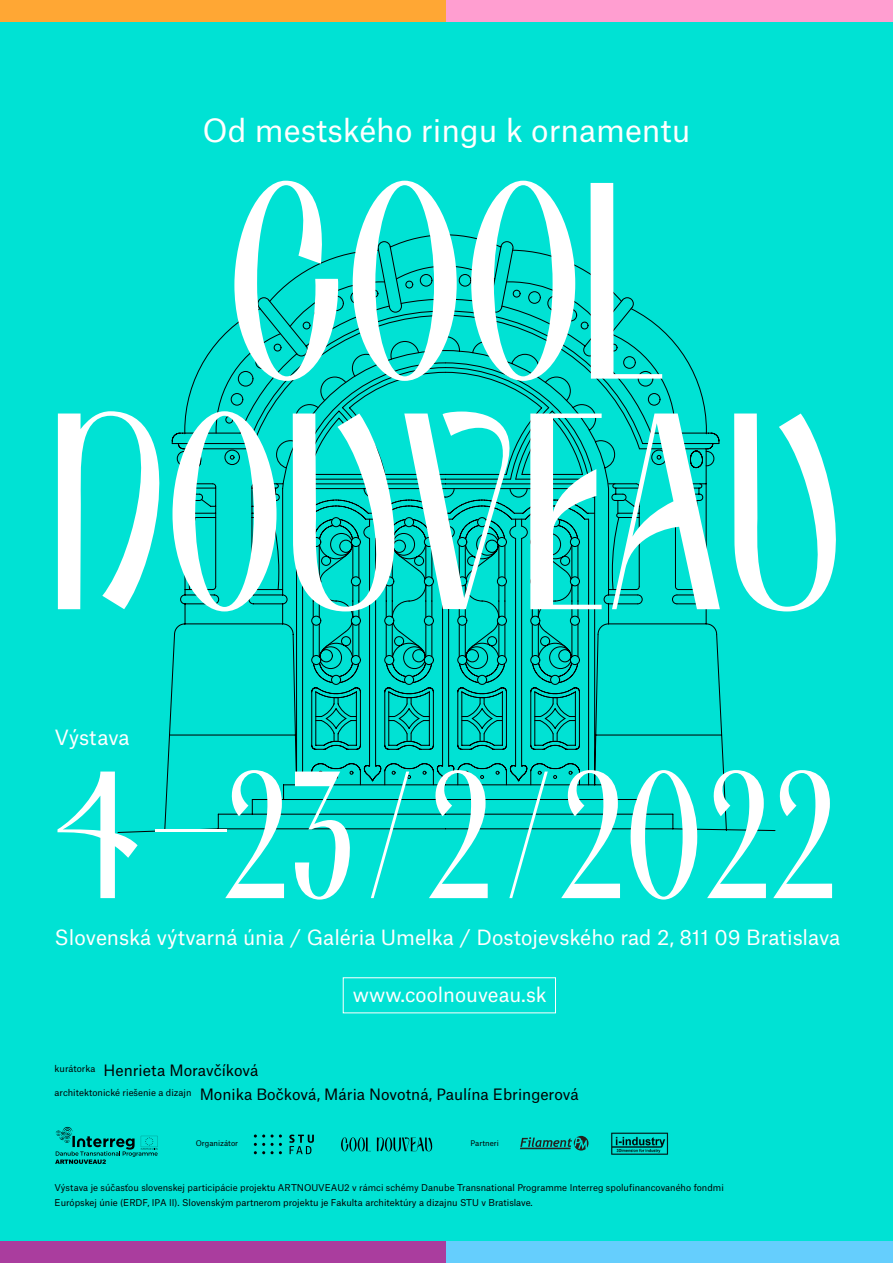
<style>
.page{position:relative;width:893px;height:1263px;background:#fff}
.page>*{position:absolute;margin:0;border:0;box-sizing:border-box;transform-origin:0 0}
.t1{font:279.52px "Nurture Display";color:#fff}
.t2{font:180.82px "Nurture Display";color:#fff}
.t3{font:30.75px "Atlas Grotesk";color:#fff}
.t4{font:20.1px "Atlas Grotesk";color:#fff}
.t5{font:19.5px "Atlas Grotesk";color:#fff}
.t6{font:15px "Atlas Grotesk";color:#000}
.t7{font:9px/14.2px "Atlas Grotesk";color:#000}
.t8{font:7.5px "Atlas Grotesk";color:#000}
</style>
<div class="page">
<div style="left:0;top:21px;width:893px;height:1221px;background:#00e2d4"></div>
<svg style="left:117px;top:684px;width:659px;height:149px"></svg>
<svg style="left:176px;top:234px;width:542px;height:545px"></svg>
<svg style="left:312px;top:270px;width:403px;height:480px"></svg>
<svg style="left:171px;top:432px;width:239px;height:338px"></svg>
<svg style="left:177px;top:442px;width:256px;height:242px"></svg>
<svg style="left:464px;top:432px;width:256px;height:252px"></svg>
<svg style="left:188px;top:450px;width:6px;height:332px"></svg>
<svg style="left:194px;top:450px;width:509px;height:332px"></svg>
<svg style="left:689px;top:450px;width:14px;height:19px"></svg>
<div style="left:0;top:1242px;width:446px;height:21px;background:#aa3d9e"></div>
<div style="left:446px;top:1242px;width:447px;height:21px;background:#65cefd"></div>
<div style="left:0;top:0;width:446px;height:21px;background:#ffa734"></div>
<div style="left:446px;top:0;width:447px;height:21px;background:#ff9ed0"></div>
<svg style="left:341px;top:1137px;width:30px;height:14px"></svg>
<svg style="left:377px;top:1137px;width:56px;height:14px"></svg>
<svg style="left:254px;top:1143px;width:11px;height:11px"></svg>
<svg style="left:254px;top:1134px;width:11px;height:3px"></svg>
<svg style="left:271px;top:1143px;width:11px;height:11px"></svg>
<svg style="left:271px;top:1134px;width:11px;height:3px"></svg>
<svg style="left:289px;top:1134px;width:25px;height:20px"></svg>
<svg style="left:55px;top:1127px;width:103px;height:37px"></svg>
<img style="left:611px;top:1132px;width:58px;height:23px">
<svg style="left:520px;top:1136px;width:68px;height:14px"></svg>
<p class="t3" style="left:202px;top:106px;width:489px">Od mestského ringu k ornamentu</p>
<p class="t1" style="left:225px;top:159px;width:445px">COOL</p>
<p class="t1" style="left:52px;top:390px;width:791px">NOUVEAU</p>
<p class="t4" style="left:55px;top:721px;width:77px">Výstava</p>
<p class="t2" style="left:55px;top:756px;width:786px">4—23/2 / 2022</p>
<p class="t4" style="left:55px;top:921px;width:787px">Slovenská výtvarná únia / Galéria Umelka / Dostojevského rad 2, 811 09 Bratislava</p>
<p class="t5" style="left:353px;top:978px;width:195px">www.coolnouveau.sk</p>
<p class="t6" style="left:55px;top:1058px;width:205px"><sup>kurátorka</sup> Henrieta Moravčíková</p>
<p class="t6" style="left:55px;top:1082px;width:526px"><sup>architektonické</sup> <sup>riešenie</sup> <sup>a</sup> <sup>dizajn</sup> Monika Bočková, Mária Novotná, Paulína Ebringerová</p>
<p class="t8" style="left:196px;top:1137px;width:44px">Organizátor</p>
<p class="t8" style="left:471px;top:1137px;width:30px">Partneri</p>
<p class="t7" style="left:55px;top:1180px;width:671px">Výstava je súčasťou slovenskej participácie projektu ARTNOUVEAU2 v rámci schémy Danube Transnational Programme Interreg spolufinancovaného fondmi<br>Európskej únie (ERDF, IPA II). Slovenským partnerom projektu je Fakulta architektúry a dizajnu STU v Bratislave.</p>
</div>
